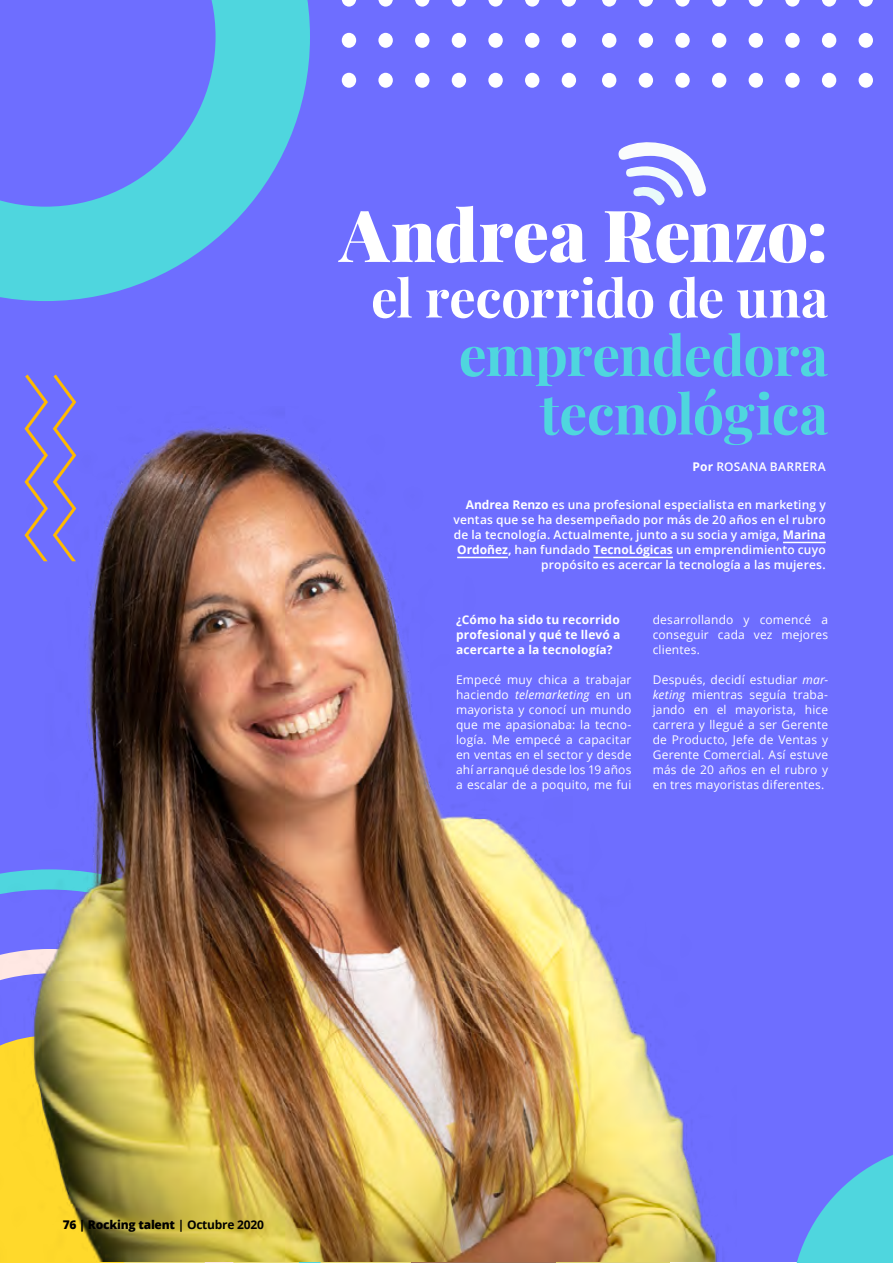
<style>
.page{position:relative;width:893px;height:1263px;background:#fff}
.page>*{position:absolute;margin:0;border:0;box-sizing:border-box;transform-origin:0 0}
.t1{font:900 72px "Playfair Display";letter-spacing:-.005em;color:#fff}
.t2{font:700 55.5px/58.5px "Playfair Display";letter-spacing:-.02em;color:#4fd6de;text-align:right}
.t3{font:700 52.5px "Playfair Display";letter-spacing:-.005em;color:#fff}
.t4{font:12px/15px "Open Sans";letter-spacing:.015em;color:#fff;text-align:justify}
.t5{font:600 12px/15px "Open Sans";letter-spacing:.015em;color:#fff;text-align:right}
.t6{font:700 12px/15px "Open Sans";letter-spacing:.015em;color:#fff;text-align:justify}
.t7{font:800 12px "Open Sans";letter-spacing:-.02em;color:#000}
.s1{font-weight:700}
.s2{font-style:italic}
</style>
<div class="page">
<div style="left:0;top:0;width:893px;height:1262px;background:#6e6eff"></div>
<hr style="left:87px;top:1262px;width:326px;height:1px;background:#e8db75">
<hr style="left:411px;top:1262px;width:146px;height:1px;background:#9c6d51">
<hr style="left:556px;top:1262px;width:113px;height:1px;background:#ded270">
<svg style="left:618px;top:142px;width:88px;height:64px"></svg>
<svg style="left:342px;top:0;width:234px;height:7px"></svg>
<svg style="left:342px;top:33px;width:234px;height:15px"></svg>
<svg style="left:342px;top:73px;width:234px;height:15px"></svg>
<svg style="left:602px;top:0;width:14px;height:7px"></svg>
<svg style="left:639px;top:0;width:234px;height:7px"></svg>
<svg style="left:602px;top:33px;width:14px;height:15px"></svg>
<svg style="left:639px;top:33px;width:234px;height:15px"></svg>
<svg style="left:602px;top:73px;width:14px;height:15px"></svg>
<svg style="left:639px;top:73px;width:234px;height:15px"></svg>
<img style="left:0;top:426px;width:718px;height:836px">
<svg style="left:0;top:0;width:310px;height:301px"></svg>
<svg style="left:24px;top:375px;width:52px;height:186px"></svg>
<hr style="left:783px;top:542px;width:43px;height:1px;background:#fff">
<hr style="left:457px;top:557px;width:51px;height:1px;background:#fff">
<hr style="left:593px;top:557px;width:80px;height:1px;background:#fff">
<svg style="left:796px;top:1155px;width:97px;height:108px"></svg>
<h1 class="t1" style="left:340px;top:179px;width:490px">Andrea Renzo:</h1>
<h3 class="t3" style="left:371px;top:257px;width:459px">el recorrido de una</h3>
<h2 class="t2" style="left:459px;top:321px;width:371px">emprendedora tecnológica</h2>
<p class="t5" style="left:693px;top:459px;width:135px"><span class="s1">Por</span> ROSANA BARRERA</p>
<p class="t5" style="left:453px;top:497px;width:374px"><span class="s1">Andrea Renzo</span> es una profesional especialista en marketing y ventas que se ha desempeñado por más de 20 años en el rubro de la tecnología. Actualmente, junto a su socia y amiga, <span class="s1">Marina Ordoñez,</span> han fundado <span class="s1">TecnoLógicas</span> un emprendimiento cuyo propósito es acercar la tecnología a las mujeres.</p>
<p class="t6" style="left:456px;top:611px;width:166px">¿Cómo ha sido tu recorrido profesional y qué te llevó a acercarte a la tecnología?</p>
<p class="t4" style="left:456px;top:671px;width:177px">Empecé muy chica a trabajar haciendo <span class="s2">telemarketing</span> en un mayorista y conocí un mundo que me apasionaba: la tecno&shy;logía. Me empecé a capacitar en ventas en el sector y desde ahí arranqué desde los 19 años a escalar de a poquito, me fui</p>
<p class="t4" style="left:653px;top:611px;width:177px">desarrollando y comencé a conseguir cada vez mejores clientes.</p>
<p class="t4" style="left:653px;top:671px;width:177px">Después, decidí estudiar <span class="s2">mar&shy;keting</span> mientras seguía traba&shy;jando en el mayorista, hice carrera y llegué a ser Gerente de Producto, Jefe de Ventas y Gerente Comercial. Así estuve más de 20 años en el rubro y en tres mayoristas diferentes.</p>
<p class="t7" style="left:63px;top:1215px;width:203px">76 | Rocking talent <span class="s1">| Octubre 2020</span></p>
</div>
